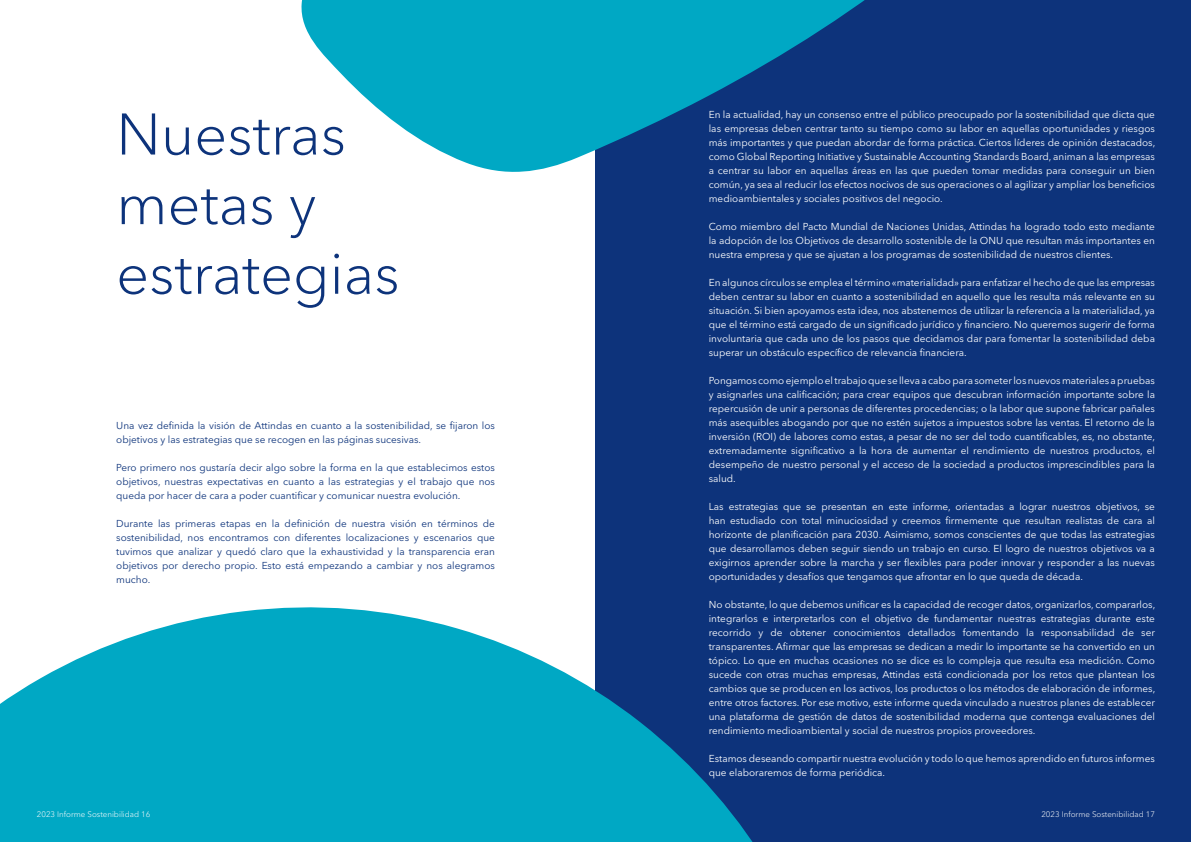
<style>
.page{position:relative;width:1191px;height:842px;background:#fff}
.page>*{position:absolute;margin:0;border:0;box-sizing:border-box;transform-origin:0 0}
.t1{font:300 58px/69.6px "Avenir Next LT Pro";color:#0d337b}
.t2{font:10px/14px "Avenir Next LT Pro";color:#fff;text-align:justify}
.t3{font:10px/14px "Avenir Next LT Pro";color:#0d337b;text-align:justify}
.t4{font:300 8px "Avenir Next LT Pro";color:#fff}
</style>
<div class="page">
<div style="left:595px;top:0;width:596px;height:842px;background:#0d337b"></div>
<svg style="left:301px;top:0;width:564px;height:172px;fill:#00a8c4"></svg>
<svg style="left:0;top:607px;width:753px;height:235px;fill:#00a8c4"></svg>
<h1 class="t1" style="left:116px;top:100px;width:285px">Nuestras metas y estrategias</h1>
<p class="t3" style="left:116px;top:418px;width:380px">Una vez definida la visión de Attindas en cuanto a la sostenibilidad, se fijaron los objetivos y las estrategias que se recogen en las páginas sucesivas.</p>
<p class="t3" style="left:116px;top:460px;width:380px">Pero primero nos gustaría decir algo sobre la forma en la que establecimos estos objetivos, nuestras expectativas en cuanto a las estrategias y el trabajo que nos queda por hacer de cara a poder cuantificar y comunicar nuestra evolución.</p>
<p class="t3" style="left:116px;top:516px;width:380px">Durante las primeras etapas en la definición de nuestra visión en términos de sostenibilidad, nos encontramos con diferentes localizaciones y escenarios que tuvimos que analizar y quedó claro que la exhaustividad y la transparencia eran objetivos por derecho propio. Esto está empezando a cambiar y nos alegramos mucho.</p>
<p class="t2" style="left:709px;top:108px;width:448px">En la actualidad, hay un consenso entre el público preocupado por la sostenibilidad que dicta que las empresas deben centrar tanto su tiempo como su labor en aquellas oportunidades y riesgos más importantes y que puedan abordar de forma práctica. Ciertos líderes de opinión destacados, como Global Reporting Initiative y Sustainable Accounting Standards Board, animan a las empresas a centrar su labor en aquellas áreas en las que pueden tomar medidas para conseguir un bien común, ya sea al reducir los efectos nocivos de sus operaciones o al agilizar y ampliar los beneficios medioambientales y sociales positivos del negocio.</p>
<p class="t2" style="left:709px;top:220px;width:448px">Como miembro del Pacto Mundial de Naciones Unidas, Attindas ha logrado todo esto mediante la adopción de los Objetivos de desarrollo sostenible de la ONU que resultan más importantes en nuestra empresa y que se ajustan a los programas de sostenibilidad de nuestros clientes.</p>
<p class="t2" style="left:709px;top:276px;width:448px">En algunos círculos se emplea el término «materialidad» para enfatizar el hecho de que las empresas deben centrar su labor en cuanto a sostenibilidad en aquello que les resulta más relevante en su situación. Si bien apoyamos esta idea, nos abstenemos de utilizar la referencia a la materialidad, ya que el término está cargado de un significado jurídico y financiero. No queremos sugerir de forma involuntaria que cada uno de los pasos que decidamos dar para fomentar la sostenibilidad deba superar un obstáculo específico de relevancia financiera.</p>
<p class="t2" style="left:709px;top:374px;width:448px">Pongamos como ejemplo el trabajo que se lleva a cabo para someter los nuevos materiales a pruebas y asignarles una calificación; para crear equipos que descubran información importante sobre la repercusión de unir a personas de diferentes procedencias; o la labor que supone fabricar pañales más asequibles abogando por que no estén sujetos a impuestos sobre las ventas. El retorno de la inversión (ROI) de labores como estas, a pesar de no ser del todo cuantificables, es, no obstante, extremadamente significativo a la hora de aumentar el rendimiento de nuestros productos, el desempeño de nuestro personal y el acceso de la sociedad a productos imprescindibles para la salud.</p>
<p class="t2" style="left:709px;top:500px;width:448px">Las estrategias que se presentan en este informe, orientadas a lograr nuestros objetivos, se han estudiado con total minuciosidad y creemos firmemente que resultan realistas de cara al horizonte de planificación para 2030. Asimismo, somos conscientes de que todas las estrategias que desarrollamos deben seguir siendo un trabajo en curso. El logro de nuestros objetivos va a exigirnos aprender sobre la marcha y ser flexibles para poder innovar y responder a las nuevas oportunidades y desafíos que tengamos que afrontar en lo que queda de década.</p>
<p class="t2" style="left:709px;top:598px;width:448px">No obstante, lo que debemos unificar es la capacidad de recoger datos, organizarlos, compararlos, integrarlos e interpretarlos con el objetivo de fundamentar nuestras estrategias durante este recorrido y de obtener conocimientos detallados fomentando la responsabilidad de ser transparentes. Afirmar que las empresas se dedican a medir lo importante se ha convertido en un tópico. Lo que en muchas ocasiones no se dice es lo compleja que resulta esa medición. Como sucede con otras muchas empresas, Attindas está condicionada por los retos que plantean los cambios que se producen en los activos, los productos o los métodos de elaboración de informes, entre otros factores. Por ese motivo, este informe queda vinculado a nuestros planes de establecer una plataforma de gestión de datos de sostenibilidad moderna que contenga evaluaciones del rendimiento medioambiental y social de nuestros propios proveedores.</p>
<p class="t2" style="left:709px;top:752px;width:447px">Estamos deseando compartir nuestra evolución y todo lo que hemos aprendido en futuros informes que elaboraremos de forma periódica.</p>
<p class="t4" style="left:37px;top:809px;width:115px">2023 Informe Sostenibilidad 16</p>
<p class="t4" style="left:1041px;top:809px;width:115px">2023 Informe Sostenibilidad 17</p>
</div>
